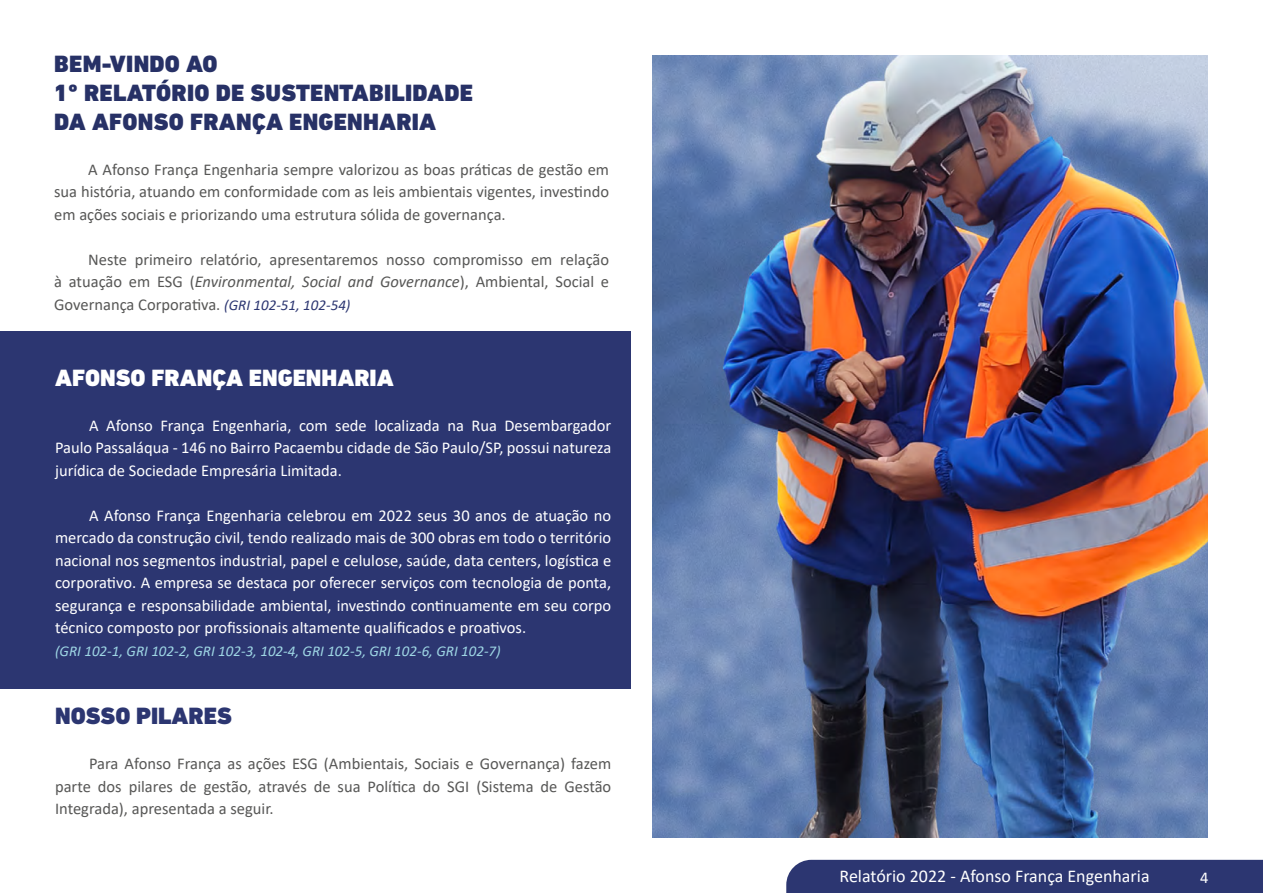
<style>
.page{position:relative;width:1263px;height:893px;background:#fff}
.page>*{position:absolute;margin:0;border:0;box-sizing:border-box;transform-origin:0 0}
.t1{font:900 24px/28.8px "DIN Next LT Pro";letter-spacing:.01em;color:#273166}
.t2{font:900 24px "DIN Next LT Pro";color:#fff}
.t3{font:900 24px "DIN Next LT Pro";color:#2c3671}
.t4{font:18px "Calibri";color:#fff}
.t5{font:16.5px/22.5px "Calibri";color:#fff;text-align:justify}
.t6{font:16.5px/22.5px "Calibri";color:#575756;text-align:justify}
.t7{font:italic 15px "Calibri";color:#9ed6e4}
.s1{font-style:italic}
.s2{font-style:italic;font-size:15px;color:#2c3671}
</style>
<div class="page">
<img style="left:653px;top:55px;width:555px;height:783px">
<div style="left:786px;top:860px;width:477px;height:33px;background:#2c3671"></div>
<div style="left:0;top:332px;width:630px;height:357px;background:#2c3671"></div>
<h1 class="t1" style="left:54px;top:50px;width:420px">BEM-VINDO AO<br>1º RELATÓRIO DE SUSTENTABILIDADE<br>DA AFONSO FRANÇA ENGENHARIA</h1>
<p class="t6" style="left:54px;top:158px;width:556px;text-indent:34px">A Afonso França Engenharia sempre valorizou as boas práticas de gestão em sua história, atuando em conformidade com as leis ambientais vigentes, investindo em ações sociais e priorizando uma estrutura sólida de governança.</p>
<p class="t6" style="left:54px;top:248px;width:556px;text-indent:34px">Neste primeiro relatório, apresentaremos nosso compromisso em relação à atuação em ESG (<span class="s1">Environmental, Social and Governance</span>), Ambiental, Social e Governança Corporativa. <span class="s2">(GRI 102-51, 102-54)</span></p>
<h1 class="t2" style="left:55px;top:363px;width:340px">AFONSO FRANÇA ENGENHARIA</h1>
<p class="t5" style="left:55px;top:414px;width:558px;text-indent:34px">A Afonso França Engenharia, com sede localizada na Rua Desembargador Paulo Passaláqua - 146 no Bairro Pacaembu cidade de São Paulo/SP, possui natureza jurídica de Sociedade Empresária Limitada.</p>
<p class="t5" style="left:55px;top:504px;width:558px;text-indent:34px">A Afonso França Engenharia celebrou em 2022 seus 30 anos de atuação no mercado da construção civil, tendo realizado mais de 300 obras em todo o território nacional nos segmentos industrial, papel e celulose, saúde, data centers, logística e corporativo. A empresa se destaca por oferecer serviços com tecnologia de ponta, segurança e responsabilidade ambiental, investindo continuamente em seu corpo técnico composto por profissionais altamente qualificados e proativos.</p>
<p class="t7" style="left:55px;top:640px;width:447px">(GRI 102-1, GRI 102-2, GRI 102-3, 102-4, GRI 102-5, GRI 102-6, GRI 102-7)</p>
<h1 class="t3" style="left:55px;top:702px;width:178px">NOSSO PILARES</h1>
<p class="t6" style="left:55px;top:752px;width:558px;text-indent:34px">Para Afonso França as ações ESG (Ambientais, Sociais e Governança) fazem parte dos pilares de gestão, através de sua Política do SGI (Sistema de Gestão Integrada), apresentada a seguir.</p>
<p class="t4" style="left:839px;top:864px;width:312px">Relatório 2022 - Afonso França Engenharia</p>
<p class="t5" style="left:1200px;top:866px;width:10px">4</p>
</div>
